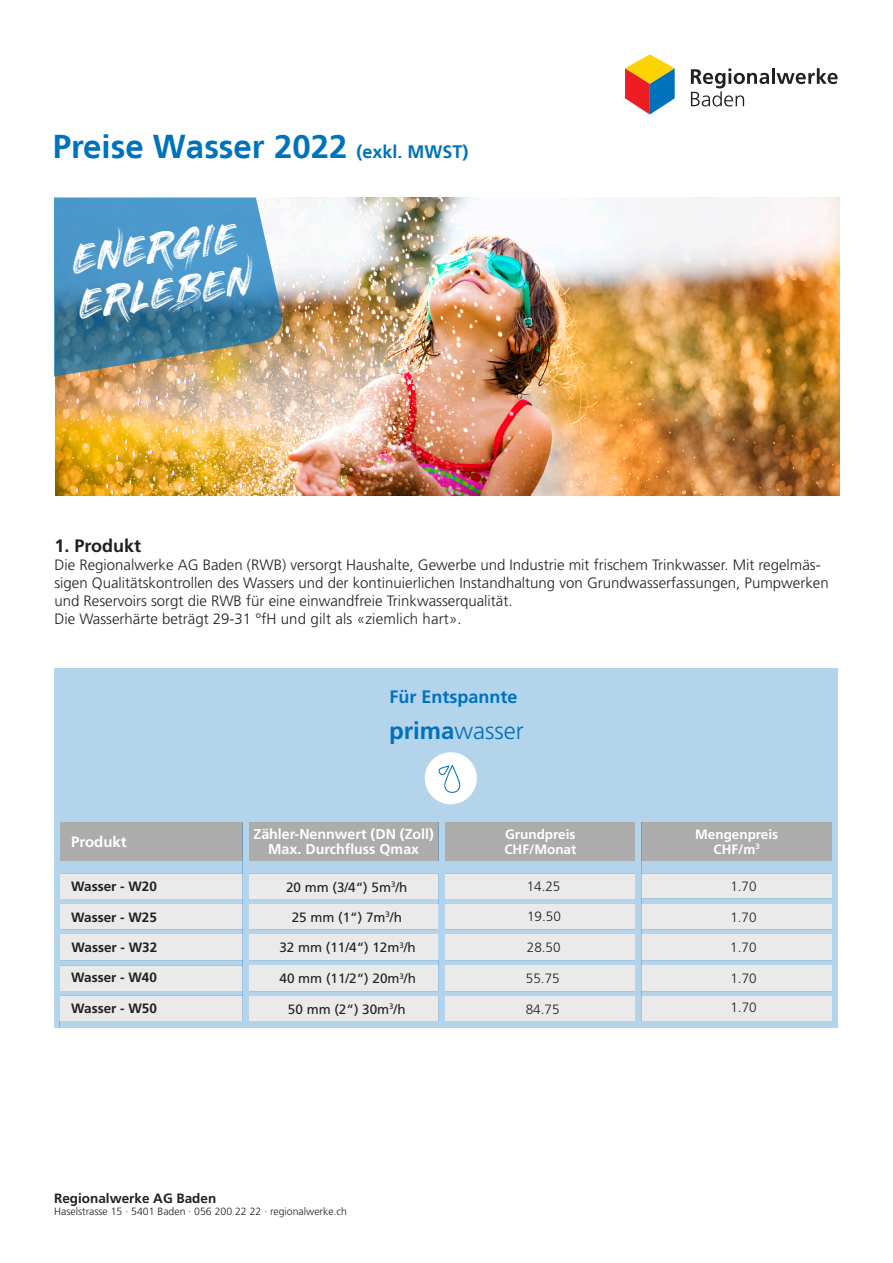
<style>
.page{position:relative;width:893px;height:1263px;background:#fff}
.page>*{position:absolute;margin:0;border:0;box-sizing:border-box;transform-origin:0 0}
.t1{font:42px "Painting With Chocolate";color:#fff}
.t2{font:42px "pwc versal Regular";color:#fff}
.t3{font:700 33px "Frutiger LT";color:#0072bc}
.t4{font:300 24px "Frutiger LT Std";color:#0072bc}
.t5{font:700 18px "Frutiger LT Std";color:#0072bc}
.t6{font:700 18px "Frutiger LT Std";color:#231f20}
.t7{font:300 15px/18px "Frutiger LT Std";color:#231f20}
.t8{font:700 15px "Frutiger LT Std";color:#fff}
.t9{font:700 14.25px/15px "Frutiger LT Std";color:#fff;text-align:center}
.t10{font:13.5px "Frutiger LT Std";color:#231f20}
.t11{font:700 13.5px "Frutiger LT Std";color:#231f20}
.t12{font:300 13.5px "Frutiger LT Std";color:#231f20}
.t13{font:700 13.5px "Frutiger LT Std";color:#fff}
.t14{font:300 10.5px "Frutiger LT Std";color:#231f20}
.s1{font-size:18px}
.s2{font-weight:700}
</style>
<div class="page">
<div style="left:54px;top:668px;width:784px;height:154px;background:#b3d4eb"></div>
<svg style="left:625px;top:54px;width:50px;height:61px"></svg>
<hr style="left:772px;top:68px;width:3px;height:16px;background:#231f20">
<svg style="left:776px;top:68px;width:62px;height:16px"></svg>
<svg style="left:691px;top:68px;width:78px;height:38px"></svg>
<img style="left:55px;top:197px;width:785px;height:298px">
<div style="left:60px;top:822px;width:182px;height:39px;background:#abacab"></div>
<div style="left:425px;top:752px;width:52px;height:52px;background:#fff;border-radius:50%"></div>
<svg style="left:438px;top:765px;width:22px;height:28px"></svg>
<div style="left:60px;top:1020px;width:772px;height:7px;background:#b3d4eb"></div>
<div style="left:54px;top:822px;width:6px;height:205px;background:#b3d4eb"></div>
<div style="left:832px;top:822px;width:6px;height:205px;background:#b3d4eb"></div>
<svg style="left:54px;top:197px;width:236px;height:180px;background:#5e94b1"></svg>
<div style="left:249px;top:822px;width:189px;height:39px;background:#abacab"></div>
<div style="left:445px;top:822px;width:190px;height:39px;background:#abacab"></div>
<div style="left:641px;top:822px;width:191px;height:39px;background:#abacab"></div>
<div style="left:60px;top:874px;width:183px;height:25px;background:#eaeaea"></div>
<div style="left:249px;top:874px;width:189px;height:25px;background:#eaeaea"></div>
<div style="left:445px;top:874px;width:190px;height:25px;background:#eaeaea"></div>
<div style="left:641px;top:874px;width:191px;height:25px;background:#eaeaea"></div>
<div style="left:60px;top:904px;width:183px;height:25px;background:#eaeaea"></div>
<div style="left:249px;top:904px;width:189px;height:25px;background:#eaeaea"></div>
<div style="left:445px;top:904px;width:190px;height:25px;background:#eaeaea"></div>
<div style="left:641px;top:904px;width:191px;height:25px;background:#eaeaea"></div>
<div style="left:60px;top:934px;width:182px;height:26px;background:#eaeaea"></div>
<div style="left:249px;top:934px;width:189px;height:26px;background:#eaeaea"></div>
<div style="left:445px;top:934px;width:190px;height:26px;background:#eaeaea"></div>
<div style="left:641px;top:934px;width:191px;height:26px;background:#eaeaea"></div>
<div style="left:60px;top:965px;width:182px;height:26px;background:#eaeaea"></div>
<div style="left:249px;top:965px;width:189px;height:26px;background:#eaeaea"></div>
<div style="left:445px;top:965px;width:190px;height:26px;background:#eaeaea"></div>
<div style="left:641px;top:965px;width:191px;height:26px;background:#eaeaea"></div>
<div style="left:60px;top:995px;width:182px;height:25px;background:#eaeaea"></div>
<div style="left:249px;top:996px;width:189px;height:24px;background:#eaeaea"></div>
<div style="left:445px;top:996px;width:190px;height:24px;background:#eaeaea"></div>
<div style="left:641px;top:996px;width:191px;height:24px;background:#eaeaea"></div>
<div style="left:242px;top:822px;width:7px;height:198px;background:#b3d4eb"></div>
<div style="left:60px;top:861px;width:182px;height:13px;background:#b3d4eb"></div>
<div style="left:249px;top:861px;width:189px;height:13px;background:#b3d4eb"></div>
<div style="left:445px;top:861px;width:190px;height:13px;background:#b3d4eb"></div>
<div style="left:641px;top:861px;width:191px;height:13px;background:#b3d4eb"></div>
<div style="left:60px;top:899px;width:182px;height:5px;background:#b3d4eb"></div>
<div style="left:249px;top:899px;width:189px;height:5px;background:#b3d4eb"></div>
<div style="left:445px;top:899px;width:190px;height:5px;background:#b3d4eb"></div>
<div style="left:641px;top:899px;width:191px;height:5px;background:#b3d4eb"></div>
<div style="left:60px;top:929px;width:182px;height:5px;background:#b3d4eb"></div>
<div style="left:249px;top:929px;width:189px;height:5px;background:#b3d4eb"></div>
<div style="left:445px;top:929px;width:190px;height:5px;background:#b3d4eb"></div>
<div style="left:641px;top:929px;width:191px;height:5px;background:#b3d4eb"></div>
<div style="left:641px;top:960px;width:191px;height:5px;background:#b3d4eb"></div>
<div style="left:445px;top:960px;width:190px;height:5px;background:#b3d4eb"></div>
<div style="left:249px;top:960px;width:189px;height:5px;background:#b3d4eb"></div>
<div style="left:60px;top:960px;width:182px;height:5px;background:#b3d4eb"></div>
<div style="left:641px;top:991px;width:191px;height:5px;background:#b3d4eb"></div>
<div style="left:445px;top:991px;width:190px;height:5px;background:#b3d4eb"></div>
<div style="left:249px;top:991px;width:189px;height:5px;background:#b3d4eb"></div>
<hr style="left:60px;top:991px;width:182px;height:4px;background:#b3d4eb">
<div style="left:438px;top:822px;width:7px;height:199px;background:#b3d4eb"></div>
<div style="left:635px;top:822px;width:6px;height:198px;background:#b3d4eb"></div>
<p class="t3" style="left:53px;top:127px;width:417px">Preise Wasser 2022 <span class="s1">(exkl. MWST)</span></p>
<p class="t1" style="left:72px;top:204px;width:169px">ENERGIE</p>
<p class="t2" style="left:69px;top:235px;width:169px;rotate:-8deg">ENERGIE</p>
<p class="t1" style="left:73px;top:249px;width:176px">ERLEBEN</p>
<p class="t2" style="left:75px;top:279px;width:176px;rotate:-8deg">ERLEBEN</p>
<p class="t6" style="left:54px;top:535px;width:88px">1. Produkt</p>
<p class="t7" style="left:54px;top:556px;width:776px">Die Regionalwerke AG Baden (RWB) versorgt Haushalte, Gewerbe und Industrie mit frischem Trinkwasser. Mit regelmäs&shy;sigen Qualitätskontrollen des Wassers und der kontinuierlichen Instandhaltung von Grundwasserfassungen, Pumpwerken und Reservoirs sorgt die RWB für eine einwandfreie Trinkwasserqualität.</p>
<p class="t7" style="left:54px;top:610px;width:409px">Die Wasserhärte beträgt 29-31 °fH und gilt als «ziemlich hart».</p>
<p class="t8" style="left:71px;top:833px;width:57px">Produkt</p>
<p class="t11" style="left:71px;top:879px;width:87px">Wasser - W20</p>
<p class="t11" style="left:71px;top:910px;width:87px">Wasser - W25</p>
<p class="t11" style="left:72px;top:939px;width:87px">Wasser - W32</p>
<p class="t11" style="left:71px;top:970px;width:87px">Wasser - W40</p>
<p class="t11" style="left:71px;top:1001px;width:87px">Wasser - W50</p>
<p class="t5" style="left:389px;top:686px;width:130px">Für Entspannte</p>
<p class="t4" style="left:389px;top:717px;width:136px"><span class="s2">prima</span>wasser</p>
<p class="t9" style="left:253px;top:827px;width:182px">Zähler-Nennwert (DN (Zoll)<br>Max. Durchfluss Qmax</p>
<p class="t13" style="left:505px;top:826px;width:72px">Grundpreis</p>
<p class="t13" style="left:504px;top:841px;width:73px">CHF/Monat</p>
<p class="t10" style="left:286px;top:879px;width:123px">20 mm (3/4“) 5m<sup>3</sup>/h</p>
<p class="t10" style="left:292px;top:909px;width:112px">25 mm (1“) 7m<sup>3</sup>/h</p>
<p class="t10" style="left:279px;top:939px;width:138px">32 mm (11/4“) 12m<sup>3</sup>/h</p>
<p class="t10" style="left:279px;top:970px;width:138px">40 mm (11/2“) 20m<sup>3</sup>/h</p>
<p class="t10" style="left:288px;top:1001px;width:119px">50 mm (2“) 30m<sup>3</sup>/h</p>
<p class="t12" style="left:527px;top:879px;width:35px">14.25</p>
<p class="t12" style="left:527px;top:909px;width:35px">19.50</p>
<p class="t12" style="left:527px;top:939px;width:35px">28.50</p>
<p class="t12" style="left:526px;top:971px;width:35px">55.75</p>
<p class="t12" style="left:526px;top:1001px;width:35px">84.75</p>
<p class="t11" style="left:54px;top:1190px;width:164px">Regionalwerke AG Baden</p>
<p class="t14" style="left:54px;top:1206px;width:294px">Haselstrasse 15 · 5401 Baden · 056 200 22 22 · regionalwerke.ch</p>
<p class="t13" style="left:695px;top:826px;width:85px">Mengenpreis</p>
<p class="t13" style="left:713px;top:841px;width:48px">CHF/m<sup>3</sup></p>
<p class="t12" style="left:730px;top:879px;width:28px">1.70</p>
<p class="t12" style="left:730px;top:910px;width:28px">1.70</p>
<p class="t12" style="left:730px;top:939px;width:28px">1.70</p>
<p class="t12" style="left:730px;top:970px;width:28px">1.70</p>
<p class="t12" style="left:730px;top:999px;width:28px">1.70</p>
</div>
